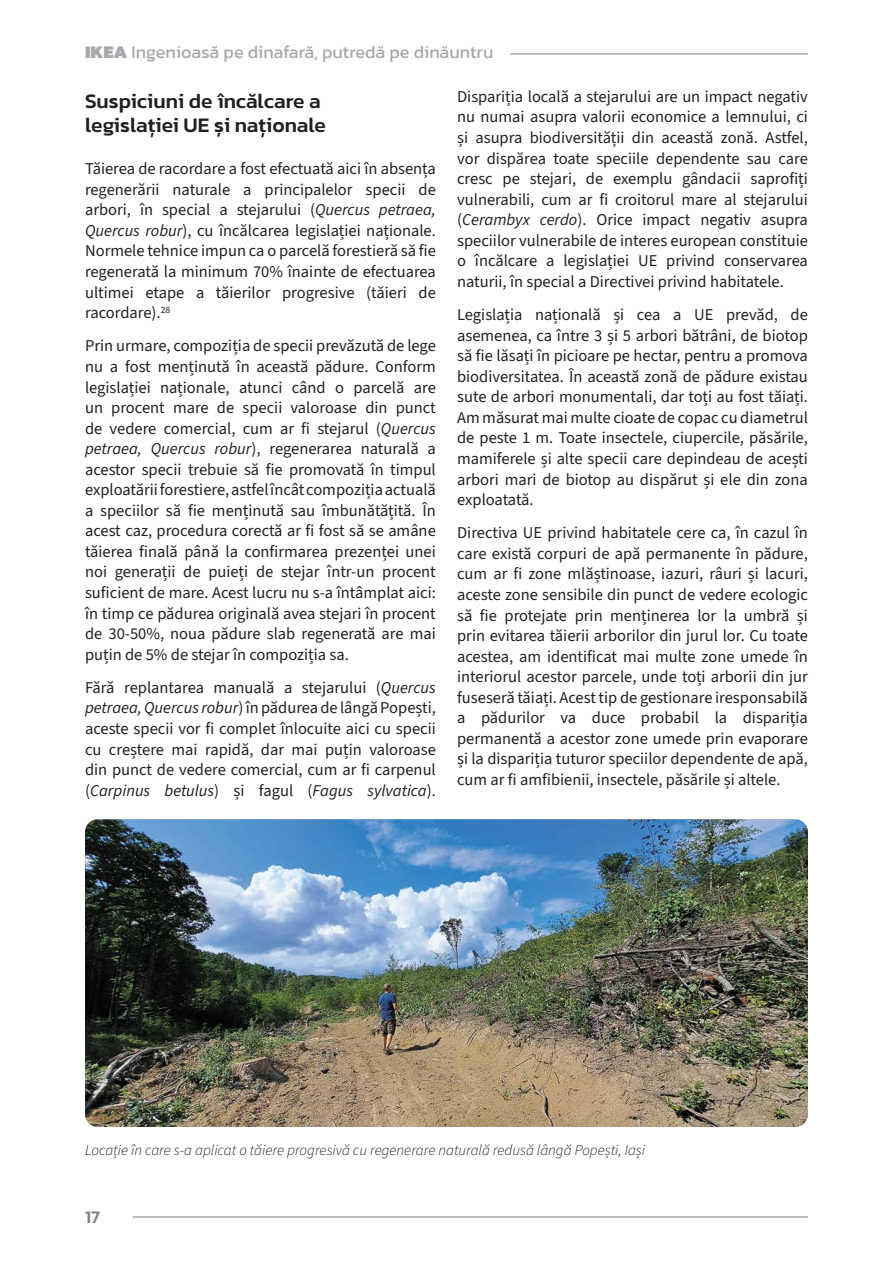
<style>
.page{position:relative;width:893px;height:1263px;background:#fff}
.page>*{position:absolute;margin:0;border:0;box-sizing:border-box;transform-origin:0 0}
.zagolowky_grafikiv_kart{font:500 21px/24px "Kanit";color:#231f20}
.t1{font:18px "Kanit";color:#a8a9ad}
.t2{font:500 18px "Kanit";color:#808285}
.body_short{font:16.5px/20.5px "Source Sans 3";color:#231f20;text-align:justify}
.pidpysy_foto{font:italic 300 15px "Source Sans 3";color:#231f20}
.s1{font-weight:900}
.s2{font-style:italic}
</style>
<div class="page">
<img style="left:85px;top:819px;width:723px;height:308px">
<hr style="left:510px;top:53px;width:298px;height:2px;background:#a8a9ad">
<hr style="left:133px;top:1216px;width:675px;height:2px;background:#a8a9ad">
<p class="t1" style="left:85px;top:39px;width:410px"><span class="s1">IKEA</span> Ingenioasă pe dinafară, putredă pe dinăuntru</p>
<p class="zagolowky_grafikiv_kart" style="left:85px;top:89px;width:242px">Suspiciuni de încălcare a legislației UE și naționale</p>
<p class="body_short" style="left:457px;top:86px;width:352px">Dispariția locală a stejarului are un impact negativ nu numai asupra valorii economice a lemnului, ci și asupra biodiversității din această zonă. Astfel, vor dispărea toate speciile dependente sau care cresc pe stejari, de exemplu gândacii saprofiți vulnerabili, cum ar fi croitorul mare al stejarului (<span class="s2">Cerambyx cerdo</span>). Orice impact negativ asupra speciilor vulnerabile de interes european constituie o încălcare a legislației UE privind conservarea naturii, în special a Directivei privind habitatele.</p>
<p class="body_short" style="left:457px;top:304px;width:352px">Legislația națională și cea a UE prevăd, de asemenea, ca între 3 și 5 arbori bătrâni, de biotop să fie lăsați în picioare pe hectar, pentru a promova biodiversitatea. În această zonă de pădure existau sute de arbori monumentali, dar toți au fost tăiați.<br>Am măsurat mai multe cioate de copac cu diametrul de peste 1 m. Toate insectele, ciupercile, păsările, mamiferele și alte specii care depindeau de acești arbori mari de biotop au dispărut și ele din zona exploatată.</p>
<p class="body_short" style="left:457px;top:523px;width:352px">Directiva UE privind habitatele cere ca, în cazul în care există corpuri de apă permanente în pădure, cum ar fi zone mlăștinoase, iazuri, râuri și lacuri, aceste zone sensibile din punct de vedere ecologic să fie protejate prin menținerea lor la umbră și prin evitarea tăierii arborilor din jurul lor. Cu toate acestea, am identificat mai multe zone umede în interiorul acestor parcele, unde toți arborii din jur fuseseră tăiați. Acest tip de gestionare iresponsabilă a pădurilor va duce probabil la dispariția permanentă a acestor zone umede prin evaporare și la dispariția tuturor speciilor dependente de apă, cum ar fi amfibienii, insectele, păsările și altele.</p>
<p class="body_short" style="left:85px;top:158px;width:352px">Tăierea de racordare a fost efectuată aici în absența regenerării naturale a principalelor specii de arbori, în special a stejarului (<span class="s2">Quercus petraea, Quercus robur</span>), cu încălcarea legislației naționale.<br>Normele tehnice impun ca o parcelă forestieră să fie regenerată la minimum 70% înainte de efectuarea ultimei etape a tăierilor progresive (tăieri de racordare).<sup>28</sup></p>
<p class="body_short" style="left:85px;top:336px;width:352px">Prin urmare, compoziția de specii prevăzută de lege nu a fost menținută în această pădure. Conform legislației naționale, atunci când o parcelă are un procent mare de specii valoroase din punct de vedere comercial, cum ar fi stejarul (<span class="s2">Quercus petraea, Quercus robur</span>), regenerarea naturală a acestor specii trebuie să fie promovată în timpul exploatării forestiere, astfel încât compoziția actuală a speciilor să fie menținută sau îmbunătățită. În acest caz, procedura corectă ar fi fost să se amâne tăierea finală până la confirmarea prezenței unei noi generații de puieți de stejar într-un procent suficient de mare. Acest lucru nu s-a întâmplat aici: în timp ce pădurea originală avea stejari în procent de 30-50%, noua pădure slab regenerată are mai puțin de 5% de stejar în compoziția sa.</p>
<p class="body_short" style="left:85px;top:677px;width:352px">Fără replantarea manuală a stejarului (<span class="s2">Quercus petraea, Quercus robur</span>) în pădurea de lângă Popești, aceste specii vor fi complet înlocuite aici cu specii cu creștere mai rapidă, dar mai puțin valoroase din punct de vedere comercial, cum ar fi carpenul (<span class="s2">Carpinus betulus</span>) și fagul (<span class="s2">Fagus sylvatica</span>).</p>
<p class="pidpysy_foto" style="left:85px;top:1141px;width:561px">Locație în care s-a aplicat o tăiere progresivă cu regenerare naturală redusă lângă Popești, Iași</p>
<p class="t2" style="left:85px;top:1204px;width:16px">17</p>
</div>
